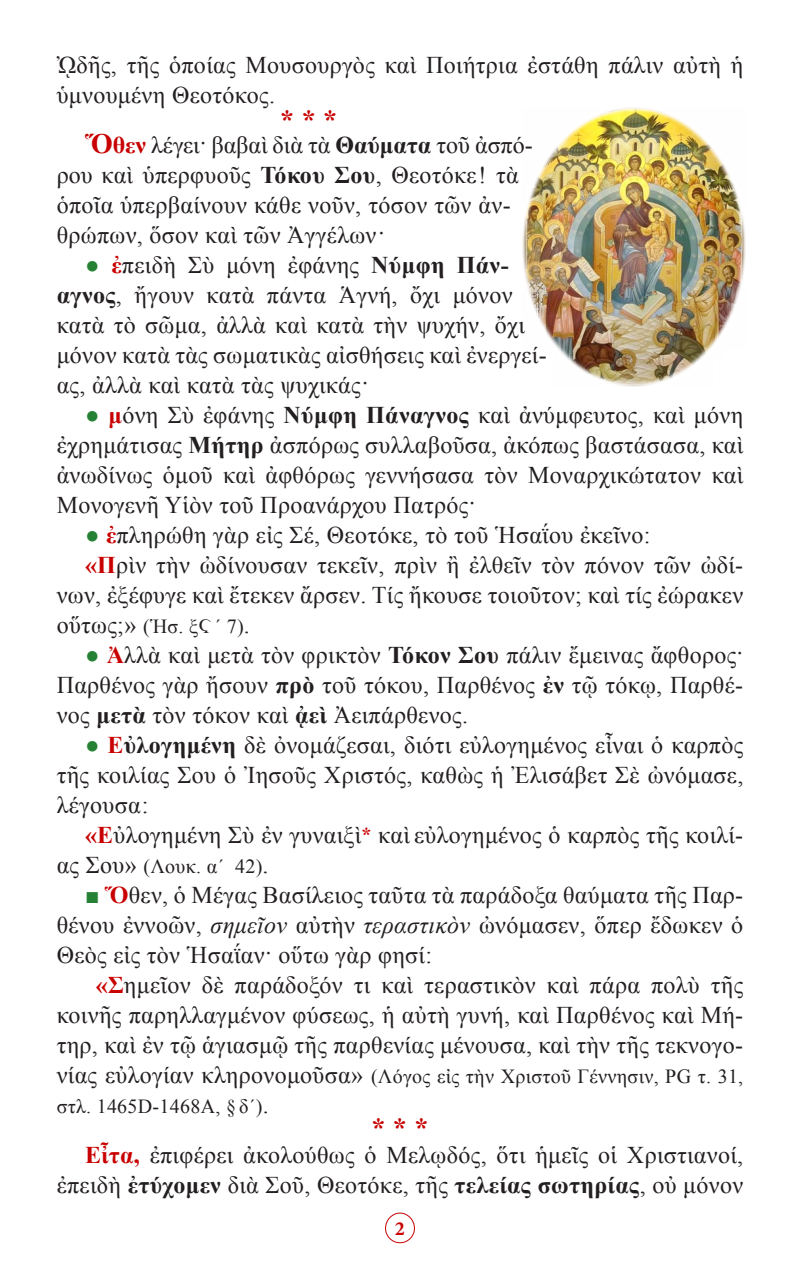
<style>
.page{position:relative;width:800px;height:1270px;background:#fff}
.page>*{position:absolute;margin:0;border:0;box-sizing:border-box;transform-origin:0 0}
.Asteriskoi{font:28px "CTOS New Times Bold Test 1";color:#c80000}
.t1{font:24px/30px "Times New Roman";letter-spacing:.015em;color:#231f20;text-align:justify}
.t2{font:20px/30px "Times New Roman";letter-spacing:.015em;color:#231f20}
.t3{font:700 20px "Minion Pro";color:#c80000}
.s1{font-weight:700;font-size:28px;color:#c80000}
.s2{font-weight:700;color:#c80000}
.s3{font-weight:700}
.s4{color:#258134}
.s5{font-size:24px}
.s6{font-family:"CTOS New Times Bold Test 1";font-size:20px;color:#c80000}
.s7{font-style:italic}
</style>
<div class="page">
<div style="left:385px;top:1213px;width:30px;height:30px;border:1px solid #c80000;border-radius:50%"></div>
<img style="left:522px;top:108px;width:224px;height:278px">
<p class="t1" style="left:57px;top:50px;width:688px">ᾨδῆς, τῆς ὁποίας Μουσουργὸς καὶ Ποιήτρια ἐστάθη πάλιν αὐτὴ ἡ ὑμνουμένη Θεοτόκος.</p>
<p class="Asteriskoi" style="left:280px;top:104px;width:59px">* * *</p>
<p class="t1" style="left:57px;top:130px;width:477px;text-align:left;text-indent:28px"><span class="s1">Ὅ</span><span class="s2">θεν</span> λέγει· βαβαὶ διὰ τὰ <span class="s3">Θαύματα</span> τοῦ ἀσπό&shy;ρου καὶ ὑπερφυοῦς <span class="s3">Τόκου Σου</span>, Θεοτόκε! τὰ ὁποῖα ὑπερβαίνουν κάθε νοῦν, τόσον τῶν ἀν&shy;θρώπων, ὅσον καὶ τῶν Ἀγγέλων·</p>
<p class="t1" style="left:57px;top:250px;width:491px;text-align:left;text-indent:28px"><span class="s4">●</span> <span class="s2">ἐ</span>πειδὴ Σὺ μόνη ἐφάνης <span class="s3">Νύμφη Πάν&shy;αγνος</span>, ἤγουν κατὰ πάντα Ἁγνή, ὄχι μόνον κατὰ τὸ σῶμα, ἀλλὰ καὶ κατὰ τὴν ψυχήν, ὄχι μόνον κατὰ τὰς σωματικὰς αἰσθήσεις καὶ ἐνεργεί&shy;ας, ἀλλὰ καὶ κατὰ τὰς ψυχικάς·</p>
<p class="t1" style="left:57px;top:400px;width:688px;text-indent:28px"><span class="s4">●</span> <span class="s2">μ</span>όνη Σὺ ἐφάνης <span class="s3">Νύμφη Πάναγνος</span> καὶ ἀνύμφευτος, καὶ μόνη ἐχρημάτισας <span class="s3">Μήτηρ</span> ἀσπόρως συλλαβοῦσα, ἀκόπως βαστάσασα, καὶ ἀνωδίνως ὁμοῦ καὶ ἀφθόρως γεννήσασα τὸν Μοναρχικώτατον καὶ Μονογενῆ Υἱὸν τοῦ Προανάρχου Πατρός·</p>
<p class="t1" style="left:85px;top:520px;width:567px"><span class="s4">●</span> <span class="s2">ἐ</span>πληρώθη γὰρ εἰς Σέ, Θεοτόκε, τὸ τοῦ Ἡσαΐου ἐκεῖνο:</p>
<p class="t1" style="left:57px;top:550px;width:688px;text-align:right"><span class="s2">«Π</span>ρὶν τὴν ὠδίνουσαν τεκεῖν, πρὶν ἢ ἐλθεῖν τὸν πόνον τῶν ὠδί&shy;νων, ἐξέφυγε καὶ ἔτεκεν ἄρσεν. Τίς ἤκουσε τοιοῦτον; καὶ τίς ἐώρακεν</p>
<p class="t2" style="left:57px;top:611px;width:195px"><span class="s5">οὕτως;»</span> (Ἡσ. ξϚ´ 7)<span class="s5">.</span></p>
<p class="t1" style="left:57px;top:640px;width:688px;text-indent:28px"><span class="s4">●</span> <span class="s2">Ἀ</span>λλὰ καὶ μετὰ τὸν φρικτὸν <span class="s3">Τόκον Σου</span> πάλιν ἔμεινας ἄφθορος· Παρθένος γὰρ ἤσουν <span class="s3">πρὸ</span> τοῦ τόκου, Παρθένος <span class="s3">ἐν</span> τῷ τόκῳ, Παρθέ&shy;νος <span class="s3">μετὰ</span> τὸν τόκον καὶ <span class="s3">ᾀεὶ</span> Ἀειπάρθενος.</p>
<p class="t1" style="left:57px;top:730px;width:688px;text-indent:28px"><span class="s4">●</span> <span class="s2">Ε</span><span class="s3">ὐλογημένη</span> δὲ ὀνομάζεσαι, διότι εὐλογημένος εἶναι ὁ καρπὸς τῆς κοιλίας Σου ὁ Ἰησοῦς Χριστός, καθὼς ἡ Ἐλισάβετ Σὲ ὠνόμασε, λέγουσα:</p>
<p class="t1" style="left:85px;top:820px;width:660px"><span class="s2">«Ε</span>ὐλογημένη Σὺ ἐν γυναιξὶ<span class="s6">*</span> καὶ εὐλογημένος ὁ καρπὸς τῆς κοιλί-</p>
<p class="t2" style="left:57px;top:851px;width:213px"><span class="s5">ας Σου»</span> (Λουκ. α´ 42)<span class="s5">.</span></p>
<p class="t1" style="left:57px;top:880px;width:688px;text-indent:28px"><span class="s4">■</span> <span class="s2">Ὅ</span>θεν, ὁ Μέγας Βασίλειος ταῦτα τὰ παράδοξα θαύματα τῆς Παρ&shy;θένου ἐννοῶν, <span class="s7">σημεῖον</span> αὐτὴν <span class="s7">τεραστικὸν</span> ὠνόμασεν, ὅπερ ἔδωκεν ὁ Θεὸς εἰς τὸν Ἡσαΐαν· οὕτω γὰρ φησί:</p>
<p class="t1" style="left:57px;top:970px;width:688px;text-indent:39px"><span class="s2">«Σ</span>ημεῖον δὲ παράδοξόν τι καὶ τεραστικὸν καὶ πάρα πολὺ τῆς κοινῆς παρηλλαγμένον φύσεως, ἡ αὐτὴ γυνή, καὶ Παρθένος καὶ Μή&shy;τηρ, καὶ ἐν τῷ ἁγιασμῷ τῆς παρθενίας μένουσα, καὶ τὴν τῆς τεκνογο-</p>
<p class="t2" style="left:57px;top:1061px;width:688px"><span class="s5">νίας εὐλογίαν κληρονομοῦσα»</span> (Λόγος εἰς τὴν Χριστοῦ Γέννησιν, PG τ. 31, στλ. 1465D-1468A, § δ΄)<span class="s5">.</span></p>
<p class="Asteriskoi" style="left:371px;top:1112px;width:59px">* * *</p>
<p class="t1" style="left:57px;top:1140px;width:688px;text-align:right"><span class="s2">Εἶτα,</span> ἐπιφέρει ἀκολούθως ὁ Μελῳδός, ὅτι ἡμεῖς οἱ Χριστιανοί, ἐπειδὴ <span class="s3">ἐτύχομεν</span> διὰ Σοῦ, Θεοτόκε, τῆς <span class="s3">τελείας σωτηρίας</span>, οὐ μόνον</p>
<p class="t3" style="left:395px;top:1214px;width:11px">2</p>
</div>
